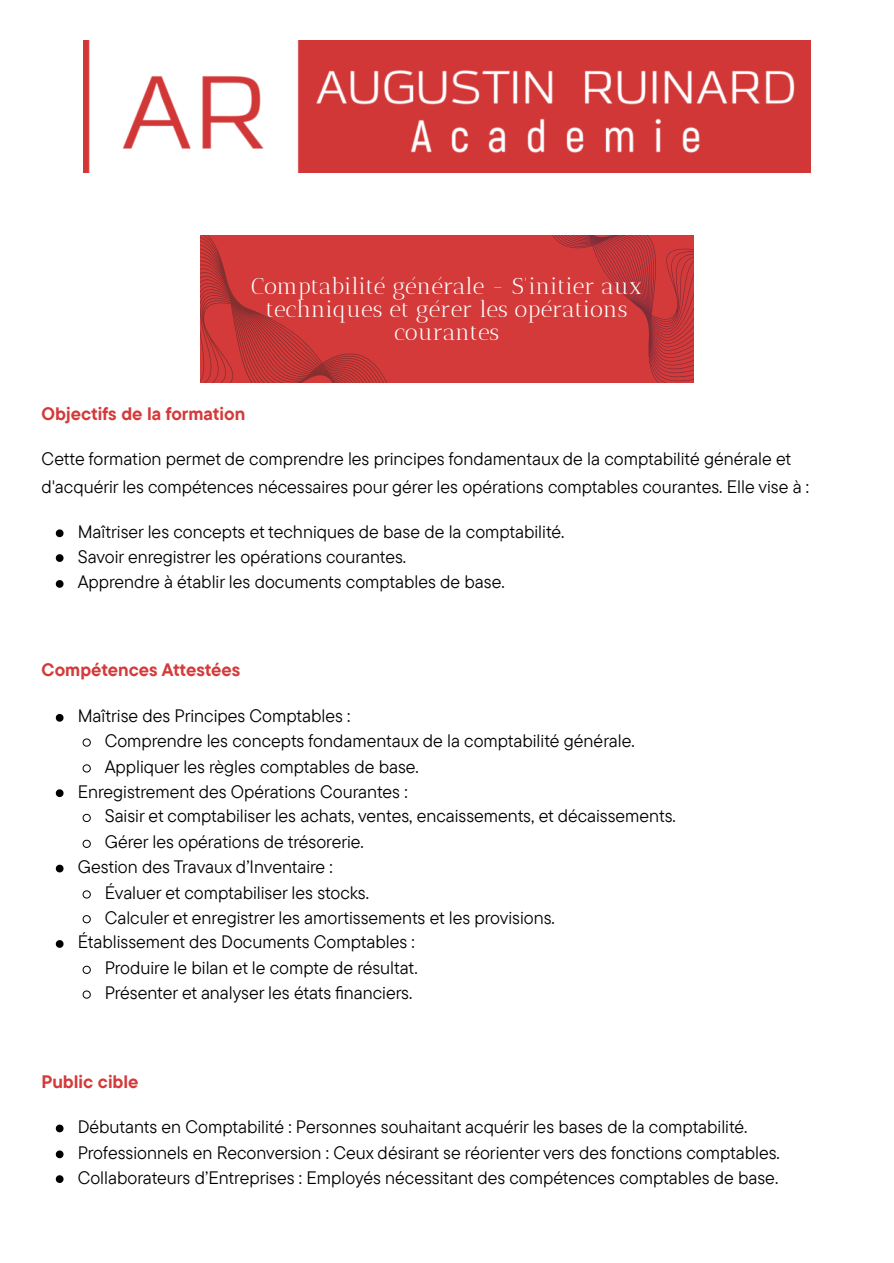
<style>
.page{position:relative;width:894px;height:1263px;background:#fff}
.page>*{position:absolute;margin:0;border:0;box-sizing:border-box;transform-origin:0 0}
.t1{font:22.95px/23px "Antic Didone";color:#fff;text-align:center}
.t2{font:18px/28.2px "TT Commons Pro";color:#000}
.t3{font:700 18px "TT Commons Pro";color:#d43a3a}
</style>
<div class="page">
<img style="left:83px;top:40px;width:727px;height:132px">
<div style="left:200px;top:235px;width:493px;height:148px;background:#d43a3a"></div>
<svg style="left:200px;top:235px;width:187px;height:148px"></svg>
<svg style="left:552px;top:235px;width:141px;height:148px"></svg>
<svg style="left:56px;top:529px;width:7px;height:8px"></svg>
<svg style="left:56px;top:554px;width:7px;height:8px"></svg>
<svg style="left:56px;top:580px;width:7px;height:8px"></svg>
<svg style="left:56px;top:714px;width:7px;height:8px"></svg>
<svg style="left:82px;top:738px;width:9px;height:9px"></svg>
<svg style="left:82px;top:764px;width:9px;height:9px"></svg>
<svg style="left:56px;top:789px;width:7px;height:8px"></svg>
<svg style="left:82px;top:814px;width:9px;height:8px"></svg>
<svg style="left:82px;top:839px;width:9px;height:9px"></svg>
<svg style="left:56px;top:865px;width:7px;height:7px"></svg>
<svg style="left:82px;top:890px;width:9px;height:9px"></svg>
<svg style="left:82px;top:915px;width:9px;height:8px"></svg>
<svg style="left:56px;top:940px;width:7px;height:8px"></svg>
<svg style="left:82px;top:965px;width:9px;height:9px"></svg>
<svg style="left:82px;top:990px;width:9px;height:9px"></svg>
<svg style="left:56px;top:1125px;width:7px;height:7px"></svg>
<svg style="left:56px;top:1150px;width:7px;height:8px"></svg>
<svg style="left:56px;top:1175px;width:7px;height:8px"></svg>
<p class="t1" style="left:251px;top:274px;width:392px">Comptabilité générale - S'initier aux techniques et gérer les opérations courantes</p>
<h1 class="t3" style="left:42px;top:402px;width:205px">Objectifs de la formation</h1>
<p class="t2" style="left:42px;top:444px;width:768px">Cette formation permet de comprendre les principes fondamentaux de la comptabilité générale et d'acquérir les compétences nécessaires pour gérer les opérations comptables courantes. Elle vise à :</p>
<p class="t2" style="left:78px;top:517px;width:488px">Maîtriser les concepts et techniques de base de la comptabilité.</p>
<p class="t2" style="left:78px;top:542px;width:330px">Savoir enregistrer les opérations courantes.</p>
<p class="t2" style="left:78px;top:568px;width:428px">Apprendre à établir les documents comptables de base.</p>
<h1 class="t3" style="left:42px;top:658px;width:200px">Compétences Attestées</h1>
<p class="t2" style="left:78px;top:701px;width:274px">Maîtrise des Principes Comptables :</p>
<p class="t2" style="left:105px;top:726px;width:531px">Comprendre les concepts fondamentaux de la comptabilité générale.</p>
<p class="t2" style="left:105px;top:752px;width:315px">Appliquer les règles comptables de base.</p>
<p class="t2" style="left:78px;top:777px;width:331px">Enregistrement des Opérations Courantes :</p>
<p class="t2" style="left:105px;top:802px;width:572px">Saisir et comptabiliser les achats, ventes, encaissements, et décaissements.</p>
<p class="t2" style="left:105px;top:827px;width:260px">Gérer les opérations de trésorerie.</p>
<p class="t2" style="left:78px;top:852px;width:256px">Gestion des Travaux d’Inventaire :</p>
<p class="t2" style="left:105px;top:878px;width:266px">Évaluer et comptabiliser les stocks.</p>
<p class="t2" style="left:105px;top:903px;width:451px">Calculer et enregistrer les amortissements et les provisions.</p>
<p class="t2" style="left:78px;top:928px;width:338px">Établissement des Documents Comptables :</p>
<p class="t2" style="left:105px;top:953px;width:314px">Produire le bilan et le compte de résultat.</p>
<p class="t2" style="left:105px;top:978px;width:309px">Présenter et analyser les états fi nanciers.</p>
<h1 class="t3" style="left:42px;top:1070px;width:98px">Public cible</h1>
<p class="t2" style="left:78px;top:1112px;width:671px">Débutants en Comptabilité : Personnes souhaitant acquérir les bases de la comptabilité.</p>
<p class="t2" style="left:78px;top:1138px;width:703px">Professionnels en Reconversion : Ceux désirant se réorienter vers des fonctions comptables.</p>
<p class="t2" style="left:78px;top:1163px;width:702px">Collaborateurs d’Entreprises : Employés nécessitant des compétences comptables de base.</p>
</div>
